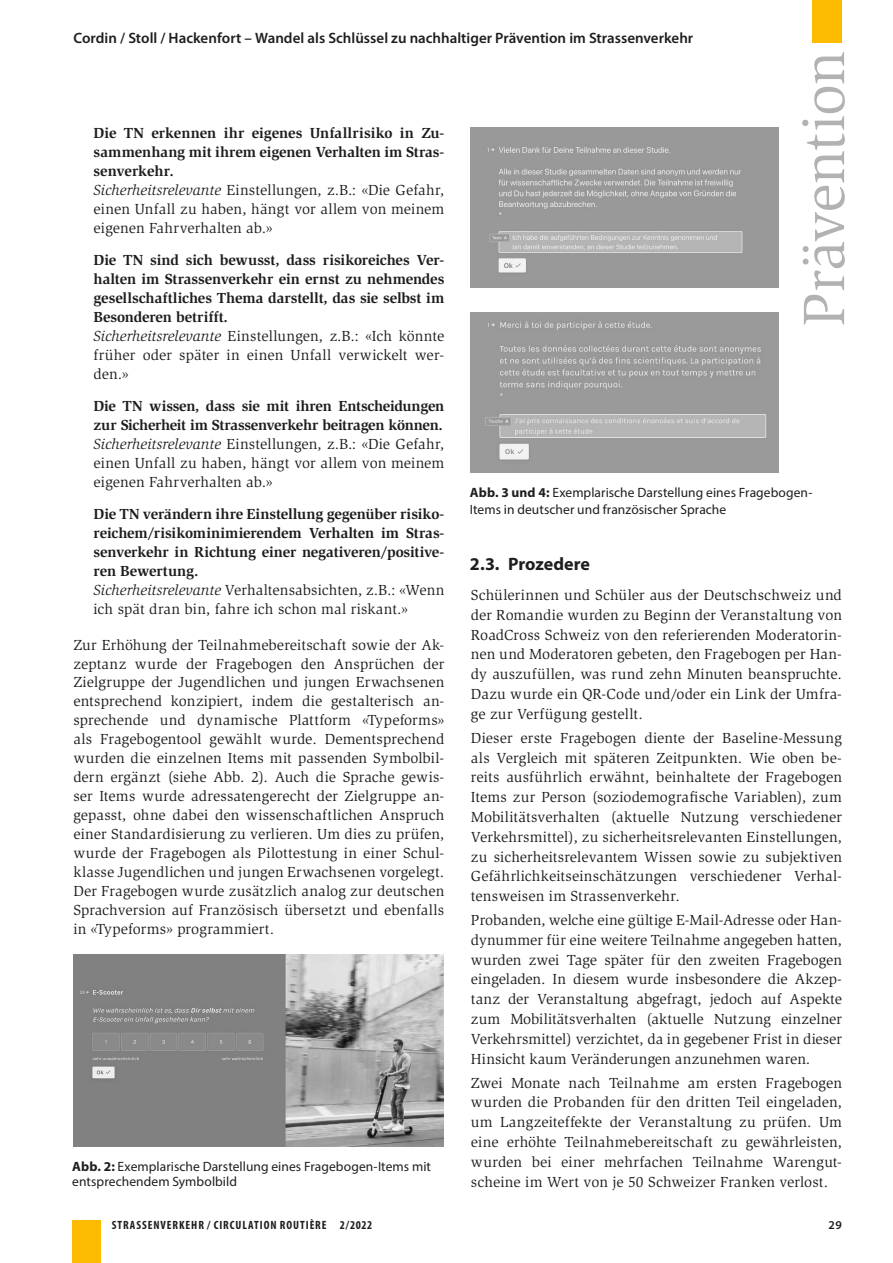
<style>
.page{position:relative;width:893px;height:1263px;background:#fff}
.page>*{position:absolute;margin:0;border:0;box-sizing:border-box;transform-origin:0 0}
.t1{font:60px "Slimbach Std Book 3";letter-spacing:-.02em;color:#b2b2b2}
.t2{font:700 18px "Myriad Pro";color:#1d1e1f}
.t3{font:15px/19.8px "Slimbach Std";letter-spacing:.01em;color:#1d1e1f;text-align:justify}
.t4{font:700 15px/19px "Slimbach Std";letter-spacing:-.01em;color:#1d1e1f}
.t5{font:600 15px "Myriad Pro";color:#1d1e1f}
.t6{font:13.5px/15.6px "Myriad Pro";letter-spacing:.005em;color:#1d1e1f}
.t7{font:700 condensed 12px "Myriad Pro";letter-spacing:.075em;color:#1d1e1f}
.t8{font:600 12px "Myriad Pro";color:#1d1e1f}
.s1{font-weight:700}
.s2{font-style:italic}
.s3{font-weight:400;font-style:italic}
.s4{font-weight:400}
</style>
<div class="page">
<div style="left:812px;top:0;width:30px;height:43px;background:#fcbb00"></div>
<div style="left:72px;top:1220px;width:28px;height:43px;background:#fcbb00"></div>
<img style="left:73px;top:955px;width:370px;height:192px">
<img style="left:471px;top:128px;width:307px;height:159px">
<img style="left:471px;top:312px;width:307px;height:160px">
<p class="t5" style="left:73px;top:29px;width:621px">Cordin / Stoll / Hackenfort – Wandel als Schlüssel zu nachhaltiger Prävention im Strassenverkehr</p>
<p class="t3" style="left:94px;top:124px;width:352px;line-height:19px;text-align:left"><span class="s1">Die TN erkennen ihr eigenes Unfallrisiko in Zu&shy;sammenhang mit ihrem eigenen Verhalten im Stras&shy;senverkehr.<br></span><span class="s2">Sicherheitsrelevante</span> Einstellungen, z.B.: «Die Gefahr, einen Unfall zu haben, hängt vor allem von meinem eigenen Fahrverhalten ab.»</p>
<p class="t4" style="left:94px;top:250px;width:352px">Die TN sind sich bewusst, dass risikoreiches Ver&shy;halten im Strassenverkehr ein ernst zu nehmendes gesellschaftliches Thema darstellt, das sie selbst im Besonderen betrifft.<br><span class="s3">Sicherheitsrelevante</span> <span class="s4">Einstellungen, z.B.: «Ich könnte früher oder später in einen Unfall verwickelt wer&shy;den.»</span></p>
<p class="t3" style="left:94px;top:396px;width:352px;line-height:19px"><span class="s1">Die TN wissen, dass sie mit ihren Entscheidungen zur Sicherheit im Strassenverkehr beitragen können.<br></span><span class="s2">Sicherheitsrelevante</span> Einstellungen, z.B.: «Die Gefahr, einen Unfall zu haben, hängt vor allem von meinem eigenen Fahrverhalten ab.»</p>
<p class="t4" style="left:94px;top:504px;width:352px">Die TN verändern ihre Einstellung gegenüber risiko&shy;reichem/risikominimierendem Verhalten im Stras&shy;senverkehr in Richtung einer negativeren/positive&shy;ren Bewertung.<br><span class="s3">Sicherheitsrelevante</span> <span class="s4">Verhaltensabsichten, z.B.: «Wenn ich spät dran bin, fahre ich schon mal riskant.»</span></p>
<p class="t3" style="left:73px;top:635px;width:373px;line-height:19px">Zur Erhöhung der Teilnahmebereitschaft sowie der Ak&shy;zeptanz wurde der Fragebogen den Ansprüchen der Zielgruppe der Jugendlichen und jungen Erwachsenen entsprechend konzipiert, indem die gestalterisch an&shy;sprechende und dynamische Plattform «Typeforms» als Fragebogentool gewählt wurde. Dementsprechend wurden die einzelnen Items mit passenden Symbolbil&shy;dern ergänzt (siehe Abb. 2). Auch die Sprache gewis&shy;ser Items wurde adressatengerecht der Zielgruppe an&shy;gepasst, ohne dabei den wissenschaftlichen Anspruch einer Standardisierung zu verlieren. Um dies zu prüfen, wurde der Fragebogen als Pilottestung in einer Schul&shy;klasse Jugendlichen und jungen Erwachsenen vorgelegt.<br>Der Fragebogen wurde zusätzlich analog zur deutschen Sprachversion auf Französisch übersetzt und ebenfalls in «Typeforms» programmiert.</p>
<p class="t6" style="left:72px;top:1158px;width:360px"><span class="s1">Abb. 2:</span> Exemplarische Darstellung eines Fragebogen-Items mit entsprechendem Symbolbild</p>
<h1 class="t1" style="left:790px;top:327px;width:277px;rotate:-90deg">Prävention</h1>
<p class="t6" style="left:470px;top:484px;width:344px;line-height:16.4px"><span class="s1">Abb. 3 und 4:</span> Exemplarische Darstellung eines Fragebogen-<br>Items in deutscher und französischer Sprache</p>
<p class="t2" style="left:470px;top:552px;width:122px">2.3. Prozedere</p>
<p class="t3" style="left:471px;top:585px;width:372px">Schülerinnen und Schüler aus der Deutschschweiz und der Romandie wurden zu Beginn der Veranstaltung von RoadCross Schweiz von den referierenden Moderatorin&shy;nen und Moderatoren gebeten, den Fragebogen per Han&shy;dy auszufüllen, was rund zehn Minuten beanspruchte.<br>Dazu wurde ein QR-Code und/oder ein Link der Umfra&shy;ge zur Verfügung gestellt.</p>
<p class="t3" style="left:471px;top:728px;width:372px">Dieser erste Fragebogen diente der Baseline-Messung als Vergleich mit späteren Zeitpunkten. Wie oben be&shy;reits ausführlich erwähnt, beinhaltete der Fragebogen Items zur Person (soziodemografische Variablen), zum Mobilitätsverhalten (aktuelle Nutzung verschiedener Verkehrsmittel), zu sicherheitsrelevanten Einstellungen, zu sicherheitsrelevantem Wissen sowie zu subjektiven Gefährlichkeitseinschätzungen verschiedener Verhal&shy;tensweisen im Strassenverkehr.</p>
<p class="t3" style="left:471px;top:910px;width:373px">Probanden, welche eine gültige E-Mail-Adresse oder Han&shy;dynummer für eine weitere Teilnahme angegeben hatten, wurden zwei Tage später für den zweiten Fragebogen eingeladen. In diesem wurde insbesondere die Akzep&shy;tanz der Veranstaltung abgefragt, jedoch auf Aspekte zum Mobilitätsverhalten (aktuelle Nutzung einzelner Verkehrsmittel) verzichtet, da in gegebener Frist in dieser Hinsicht kaum Veränderungen anzunehmen waren.</p>
<p class="t3" style="left:471px;top:1073px;width:373px">Zwei Monate nach Teilnahme am ersten Fragebogen wurden die Probanden für den dritten Teil eingeladen, um Langzeiteffekte der Veranstaltung zu prüfen. Um eine erhöhte Teilnahmebereitschaft zu gewährleisten, wurden bei einer mehrfachen Teilnahme Warengut&shy;scheine im Wert von je 50 Schweizer Franken verlost.</p>
<p class="t7" style="left:112px;top:1218px;width:262px">STRASSENVERKEHR / CIRCULATION ROUTIÈRE 2/2022</p>
<p class="t8" style="left:828px;top:1218px;width:15px">29</p>
</div>
